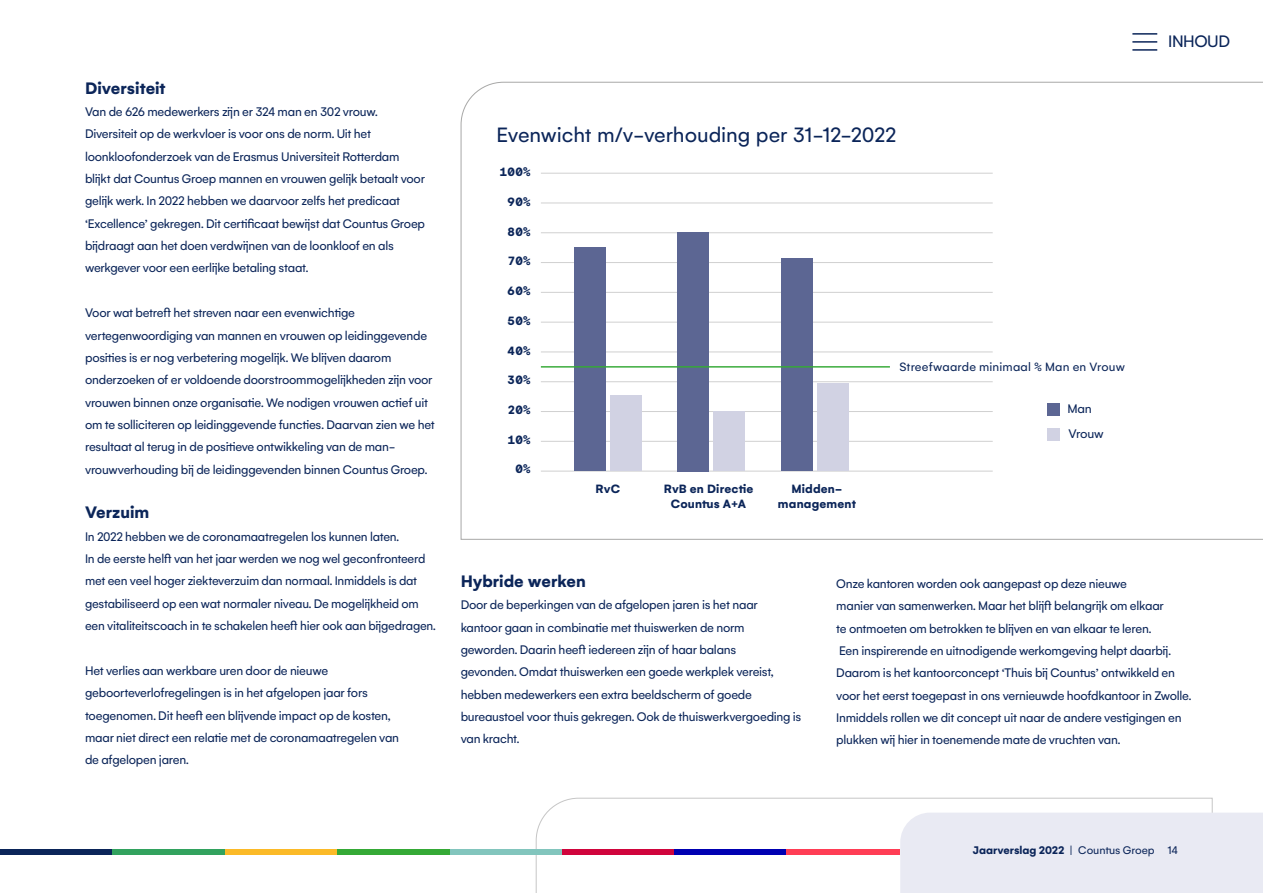
<style>
.page{position:relative;width:1263px;height:893px;background:#fff}
.page>*{position:absolute;margin:0;border:0;box-sizing:border-box;transform-origin:0 0}
.t1{font:22.5px "Gelion";letter-spacing:-.005em;color:#0b2559}
.t2{font:700 18px "Gelion";color:#0b2559}
.t3{font:18px "Gelion";letter-spacing:-.025em;color:#0b2559}
.t4{font:13.5px/22.4px "Gelion";letter-spacing:-.02em;color:#0b2559}
.t5{font:700 13.05px/14.5px "Gelion";letter-spacing:.015em;color:#0b2559;text-align:center}
.t6{font:13.05px "Gelion";letter-spacing:.01em;color:#0b2559}
.t7{font:700 12px "Gelion";letter-spacing:-.005em;color:#0b2559}
.s1{font-weight:400}
</style>
<div class="page">
<svg style="left:535px;top:797px;width:678px;height:96px"></svg>
<div style="left:225px;top:849px;width:112px;height:5px;background:#fbba28"></div>
<div style="left:0;top:849px;width:112px;height:5px;background:#0b2559"></div>
<div style="left:449px;top:849px;width:113px;height:5px;background:#82c5bd"></div>
<div style="left:112px;top:849px;width:113px;height:5px;background:#32a25e"></div>
<div style="left:562px;top:849px;width:112px;height:5px;background:#d0043c"></div>
<div style="left:337px;top:849px;width:112px;height:5px;background:#35a936"></div>
<div style="left:674px;top:849px;width:113px;height:5px;background:#0000b2"></div>
<div style="left:787px;top:849px;width:113px;height:5px;background:#ff3d55"></div>
<div style="left:900px;top:813px;width:363px;height:80px;background:#e9eaf3"></div>
<svg style="left:460px;top:81px;width:803px;height:459px"></svg>
<hr style="left:1132px;top:49px;width:25px;height:2px;background:#0b2559">
<hr style="left:1132px;top:41px;width:25px;height:2px;background:#0b2559">
<hr style="left:1132px;top:33px;width:25px;height:2px;background:#0b2559">
<h2 class="t2" style="left:85px;top:76px;width:82px">Diversiteit</h2>
<p class="t4" style="left:85px;top:100px;width:341px">Van de 626 medewerkers zijn er 324 man en 302 vrouw.<br>Diversiteit op de werkvloer is voor ons de norm. Uit het loonkloofonderzoek van de Erasmus Universiteit Rotterdam blijkt dat Countus Groep mannen en vrouwen gelijk betaalt voor gelijk werk. In 2022 hebben we daarvoor zelfs het predicaat ‘Excellence’ gekregen. Dit certificaat bewijst dat Countus Groep bijdraagt aan het doen verdwijnen van de loonkloof en als werkgever voor een eerlijke betaling staat.</p>
<p class="t4" style="left:85px;top:301px;width:351px">Voor wat betreft het streven naar een evenwichtige vertegenwoordiging van mannen en vrouwen op leidinggevende posities is er nog verbetering mogelijk. We blijven daarom onderzoeken of er voldoende doorstroommogelijkheden zijn voor vrouwen binnen onze organisatie. We nodigen vrouwen actief uit om te solliciteren op leidinggevende functies. Daarvan zien we het resultaat al terug in de positieve ontwikkeling van de man&shy;vrouwverhouding bij de leidinggevenden binnen Countus Groep.</p>
<h2 class="t2" style="left:85px;top:501px;width:66px">Verzuim</h2>
<p class="t4" style="left:85px;top:525px;width:352px">In 2022 hebben we de coronamaatregelen los kunnen laten.<br>In de eerste helft van het jaar werden we nog wel geconfronteerd met een veel hoger ziekteverzuim dan normaal. Inmiddels is dat gestabiliseerd op een wat normaler niveau. De mogelijkheid om een vitaliteitscoach in te schakelen heeft hier ook aan bijgedragen.</p>
<p class="t4" style="left:85px;top:659px;width:316px">Het verlies aan werkbare uren door de nieuwe geboorteverlofregelingen is in het afgelopen jaar fors toegenomen. Dit heeft een blijvende impact op de kosten, maar niet direct een relatie met de coronamaatregelen van de afgelopen jaren.</p>
<h1 class="t1" style="left:496px;top:122px;width:401px">Evenwicht m/v-verhouding per 31-12-2022</h1>
<p class="t5" style="left:499px;top:164px;width:33px">100%</p>
<p class="t5" style="left:507px;top:194px;width:25px">90%</p>
<p class="t5" style="left:507px;top:224px;width:25px">80%</p>
<p class="t5" style="left:507px;top:254px;width:25px">70%</p>
<p class="t5" style="left:507px;top:283px;width:25px">60%</p>
<p class="t5" style="left:507px;top:313px;width:25px">50%</p>
<p class="t5" style="left:507px;top:343px;width:25px">40%</p>
<p class="t5" style="left:507px;top:373px;width:25px">30%</p>
<p class="t5" style="left:507px;top:402px;width:25px">20%</p>
<p class="t5" style="left:507px;top:432px;width:25px">10%</p>
<p class="t5" style="left:515px;top:462px;width:18px">0%</p>
<p class="t5" style="left:595px;top:482px;width:26px">RvC</p>
<p class="t5" style="left:664px;top:482px;width:91px">RvB en Directie<br>Countus A+A</p>
<p class="t5" style="left:778px;top:482px;width:80px">Midden&shy;management</p>
<p class="t6" style="left:899px;top:359px;width:227px">Streefwaarde minimaal % Man en Vrouw</p>
<p class="t4" style="left:1067px;top:396px;width:38px;line-height:24.8px">Man<br>Vrouw</p>
<h2 class="t3" style="left:1168px;top:31px;width:63px">INHOUD</h2>
<h2 class="t2" style="left:461px;top:570px;width:127px">Hybride werken</h2>
<p class="t4" style="left:461px;top:594px;width:342px">Door de beperkingen van de afgelopen jaren is het naar kantoor gaan in combinatie met thuiswerken de norm geworden. Daarin heeft iedereen zijn of haar balans<br>gevonden. Omdat thuiswerken een goede werkplek vereist, hebben medewerkers een extra beeldscherm of goede bureaustoel voor thuis gekregen. Ook de thuiswerkvergoeding is van kracht.</p>
<p class="t4" style="left:836px;top:572px;width:357px">Onze kantoren worden ook aangepast op deze nieuwe<br>manier van samenwerken. Maar het blijft belangrijk om elkaar<br>te ontmoeten om betrokken te blijven en van elkaar te leren.<br>Een inspirerende en uitnodigende werkomgeving helpt daarbij.<br>Daarom is het kantoorconcept ‘Thuis bij Countus’ ontwikkeld en voor het eerst toegepast in ons vernieuwde hoofdkantoor in Zwolle.<br>Inmiddels rollen we dit concept uit naar de andere vestigingen en plukken wij hier in toenemende mate de vruchten van.</p>
<p class="t7" style="left:973px;top:843px;width:207px">Jaarverslag 2022 <span class="s1">| Countus Groep 14</span></p>
</div>
